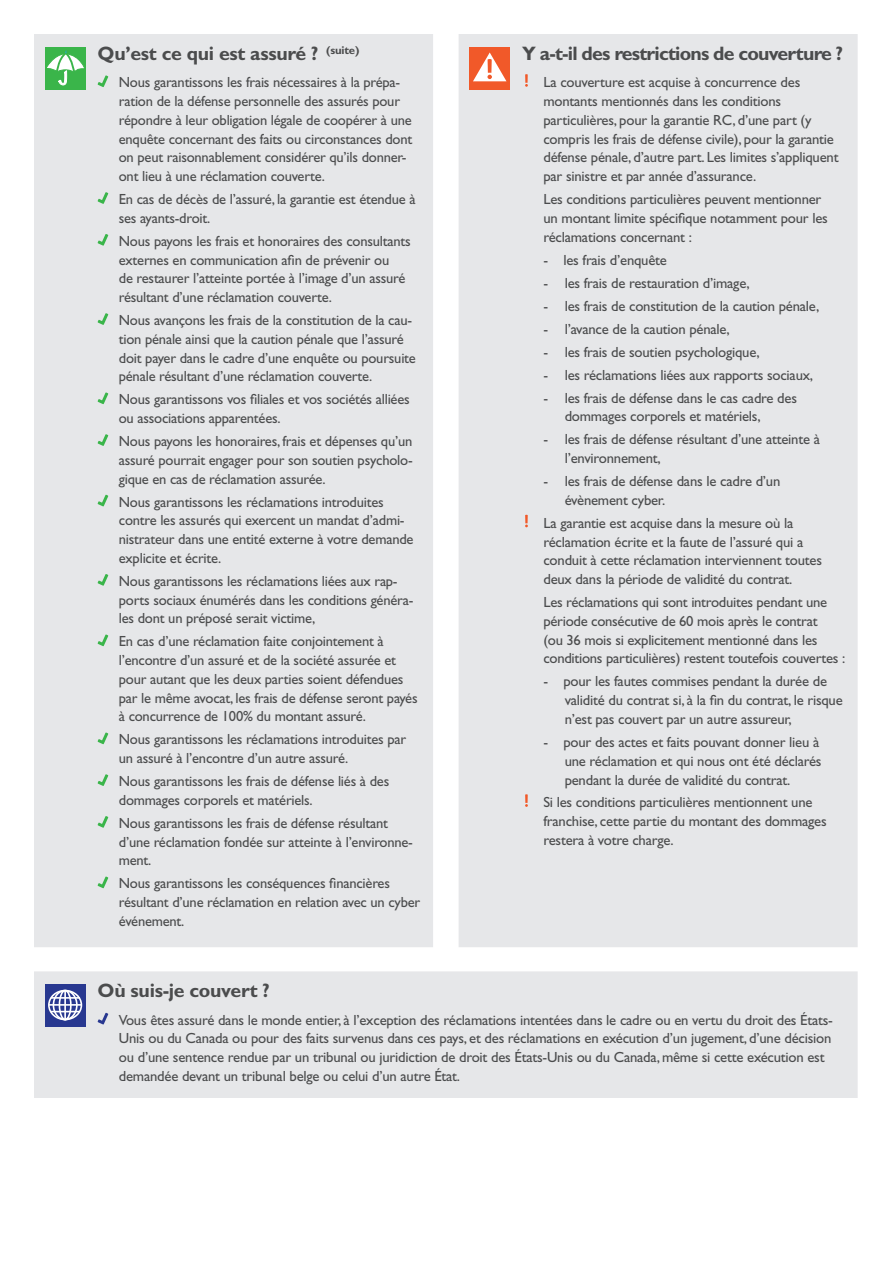
<style>
.page{position:relative;width:893px;height:1263px;background:#fff}
.page>*{position:absolute;margin:0;border:0;box-sizing:border-box;transform-origin:0 0}
.t1{font:700 19.5px "Gill Sans Std";letter-spacing:-.015em;color:#4b4c4d}
.t2{font:700 19.5px "Gill Sans Std";letter-spacing:-.035em;color:#4b4c4d}
.t3{font:14.7px/18.8px "Gill Sans Std";letter-spacing:-.015em;color:#4b4c4d}
</style>
<div class="page">
<div style="left:34px;top:34px;width:824px;height:1064px;background:#e6e7e9"></div>
<div style="left:45px;top:47px;width:41px;height:42px;background:#3ab54a"></div>
<svg style="left:47px;top:50px;width:37px;height:35px"></svg>
<svg style="left:98px;top:75px;width:10px;height:12px"></svg>
<svg style="left:98px;top:192px;width:10px;height:12px"></svg>
<svg style="left:98px;top:234px;width:10px;height:12px"></svg>
<svg style="left:98px;top:313px;width:10px;height:12px"></svg>
<svg style="left:98px;top:392px;width:10px;height:12px"></svg>
<svg style="left:98px;top:434px;width:10px;height:12px"></svg>
<svg style="left:98px;top:495px;width:10px;height:11px"></svg>
<svg style="left:98px;top:574px;width:10px;height:12px"></svg>
<svg style="left:98px;top:634px;width:10px;height:12px"></svg>
<svg style="left:98px;top:732px;width:10px;height:12px"></svg>
<svg style="left:98px;top:774px;width:10px;height:12px"></svg>
<svg style="left:98px;top:816px;width:10px;height:12px"></svg>
<svg style="left:98px;top:876px;width:10px;height:12px"></svg>
<div style="left:469px;top:47px;width:41px;height:42px;background:#f15929"></div>
<svg style="left:473px;top:53px;width:33px;height:28px"></svg>
<svg style="left:525px;top:74px;width:3px;height:13px"></svg>
<svg style="left:525px;top:515px;width:3px;height:12px"></svg>
<svg style="left:525px;top:794px;width:3px;height:13px"></svg>
<svg style="left:45px;top:984px;width:41px;height:43px"></svg>
<div style="left:48px;top:990px;width:34px;height:30px;border:2px solid #fff;border-radius:50%"></div>
<div style="left:53px;top:990px;width:25px;height:30px;border:2px solid #fff;border-radius:50%"></div>
<div style="left:59px;top:990px;width:13px;height:30px;border:2px solid #fff;border-radius:50%"></div>
<hr style="left:64px;top:990px;width:2px;height:30px;background:#fff">
<hr style="left:51px;top:997px;width:29px;height:2px;background:#fff">
<svg style="left:51px;top:1011px;width:29px;height:1px"></svg>
<hr style="left:49px;top:1004px;width:32px;height:2px;background:#fff">
<svg style="left:98px;top:1013px;width:10px;height:11px"></svg>
<h1 class="t1" style="left:98px;top:42px;width:263px">Qu’est ce qui est assuré ? <sup>(suite)</sup></h1>
<p class="t3" style="left:119px;top:73px;width:295px">Nous garantissons les frais nécessaires à la prépa&shy;ration de la défense personnelle des assurés pour répondre à leur obligation légale de coopérer à une enquête concernant des faits ou circonstances dont on peut raisonnablement considérer qu’ils donner&shy;ont lieu à une réclamation couverte.</p>
<p class="t3" style="left:119px;top:190px;width:298px">En cas de décès de l’assuré, la garantie est étendue à ses ayants-droit.</p>
<p class="t3" style="left:119px;top:232px;width:293px">Nous payons les frais et honoraires des consultants externes en communication afin de prévenir ou<br>de restaurer l’atteinte portée à l’image d’un assuré résultant d’une réclamation couverte.</p>
<p class="t3" style="left:119px;top:311px;width:299px">Nous avançons les frais de la constitution de la cau&shy;tion pénale ainsi que la caution pénale que l’assuré doit payer dans le cadre d’une enquête ou poursuite pénale résultant d’une réclamation couverte.</p>
<p class="t3" style="left:119px;top:390px;width:292px">Nous garantissons vos filiales et vos sociétés alliées ou associations apparentées.</p>
<p class="t3" style="left:119px;top:432px;width:295px;text-align:justify">Nous payons les honoraires, frais et dépenses qu’un assuré pourrait engager pour son soutien psycholo&shy;gique en cas de réclamation assurée.</p>
<p class="t3" style="left:119px;top:492px;width:296px">Nous garantissons les réclamations introduites contre les assurés qui exercent un mandat d’admi&shy;nistrateur dans une entité externe à votre demande explicite et écrite.</p>
<p class="t3" style="left:119px;top:572px;width:296px">Nous garantissons les réclamations liées aux rap&shy;ports sociaux énumérés dans les conditions généra&shy;les dont un préposé serait victime,</p>
<p class="t3" style="left:119px;top:632px;width:300px">En cas d’une réclamation faite conjointement à l’encontre d’un assuré et de la société assurée et pour autant que les deux parties soient défendues par le même avocat, les frais de défense seront payés à concurrence de 100% du montant assuré.</p>
<p class="t3" style="left:119px;top:730px;width:289px">Nous garantissons les réclamations introduites par un assuré à l’encontre d’un autre assuré.</p>
<p class="t3" style="left:119px;top:772px;width:272px">Nous garantissons les frais de défense liés à des dommages corporels et matériels.</p>
<p class="t3" style="left:119px;top:814px;width:296px">Nous garantissons les frais de défense résultant d’une réclamation fondée sur atteinte à l’environne&shy;ment.</p>
<p class="t3" style="left:119px;top:874px;width:303px">Nous garantissons les conséquences financières résultant d’une réclamation en relation avec un cyber événement.</p>
<h1 class="t2" style="left:522px;top:42px;width:323px">Y a-t-il des restrictions de couverture ?</h1>
<p class="t3" style="left:543px;top:73px;width:297px">La couverture est acquise à concurrence des montants mentionnés dans les conditions particulières, pour la garantie RC, d’une part (y compris les frais de défense civile), pour la garantie défense pénale, d’autre part. Les limites s’appliquent par sinistre et par année d’assurance.</p>
<p class="t3" style="left:543px;top:190px;width:286px">Les conditions particulières peuvent mentionner un montant limite spécifique notamment pour les réclamations concernant :</p>
<p class="t3" style="left:543px;top:250px;width:125px">- les frais d’enquête</p>
<p class="t3" style="left:543px;top:273px;width:208px">- les frais de restauration d’image,</p>
<p class="t3" style="left:543px;top:296px;width:277px">- les frais de constitution de la caution pénale,</p>
<p class="t3" style="left:543px;top:319px;width:188px">- l’avance de la caution pénale,</p>
<p class="t3" style="left:543px;top:342px;width:218px">- les frais de soutien psychologique,</p>
<p class="t3" style="left:543px;top:365px;width:271px">- les réclamations liées aux rapports sociaux,</p>
<p class="t3" style="left:565px;top:388px;width:234px;text-indent:-21px">- les frais de défense dans le cas cadre des dommages corporels et matériels,</p>
<p class="t3" style="left:565px;top:430px;width:257px;text-indent:-21px">- les frais de défense résultant d’une atteinte à l’environnement,</p>
<p class="t3" style="left:565px;top:472px;width:217px;text-indent:-21px">- les frais de défense dans le cadre d’un évènement cyber.</p>
<p class="t3" style="left:543px;top:514px;width:280px">La garantie est acquise dans la mesure où la réclamation écrite et la faute de l’assuré qui a conduit à cette réclamation interviennent toutes deux dans la période de validité du contrat.</p>
<p class="t3" style="left:543px;top:593px;width:303px">Les réclamations qui sont introduites pendant une période consécutive de 60 mois après le contrat<br>(ou 36 mois si explicitement mentionné dans les conditions particulières) restent toutefois couvertes :</p>
<p class="t3" style="left:565px;top:672px;width:280px;text-indent:-21px">- pour les fautes commises pendant la durée de validité du contrat si, à la fin du contrat, le risque n’est pas couvert par un autre assureur,</p>
<p class="t3" style="left:565px;top:733px;width:258px;text-indent:-21px">- pour des actes et faits pouvant donner lieu à une réclamation et qui nous ont été déclarés pendant la durée de validité du contrat.</p>
<p class="t3" style="left:543px;top:793px;width:285px">Si les conditions particulières mentionnent une franchise, cette partie du montant des dommages restera à votre charge.</p>
<h1 class="t1" style="left:98px;top:979px;width:174px">Où suis-je couvert ?</h1>
<p class="t3" style="left:119px;top:1010px;width:716px">Vous êtes assuré dans le monde entier, à l’exception des réclamations intentées dans le cadre ou en vertu du droit des États-Unis ou du Canada ou pour des faits survenus dans ces pays, et des réclamations en exécution d’un jugement, d’une décision ou d’une sentence rendue par un tribunal ou juridiction de droit des États-Unis ou du Canada, même si cette exécution est demandée devant un tribunal belge ou celui d’un autre État.</p>
</div>
